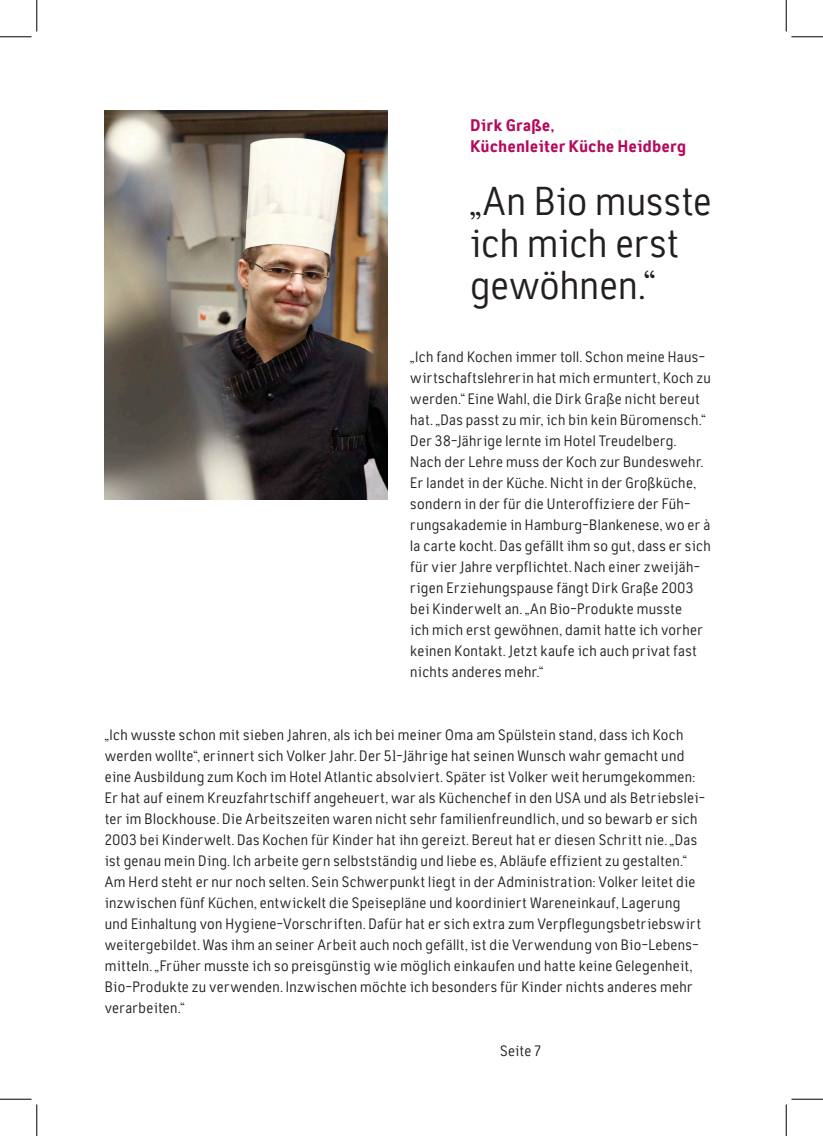
<style>
.page{position:relative;width:823px;height:1136px;background:#fff}
.page>*{position:absolute;margin:0;border:0;box-sizing:border-box;transform-origin:0 0}
.t1{font:42px/42px "Tempelhof";letter-spacing:-.01em;color:#231f20}
.t2{font:800 17.5px/21px "Tempelhof";letter-spacing:.005em;color:#b40a5c}
.t3{font:15.75px/21px "Tempelhof";letter-spacing:.01em;color:#231f20}
</style>
<div class="page">
<img style="left:105px;top:111px;width:282px;height:389px">
<hr style="left:0;top:36px;width:32px;height:1px;background:#000">
<hr style="left:791px;top:36px;width:32px;height:1px;background:#000">
<hr style="left:0;top:1098px;width:32px;height:1px;background:#000">
<hr style="left:791px;top:1098px;width:32px;height:1px;background:#000">
<hr style="left:36px;top:0;width:1px;height:31px;background:#000">
<hr style="left:36px;top:1104px;width:1px;height:31px;background:#000">
<hr style="left:786px;top:0;width:1px;height:31px;background:#000">
<hr style="left:786px;top:1104px;width:1px;height:31px;background:#000">
<p class="t2" style="left:470px;top:115px;width:218px">Dirk Graße,<br>Küchenleiter Küche Heidberg</p>
<h1 class="t1" style="left:470px;top:180px;width:244px">„An Bio musste ich mich erst gewöhnen.“</h1>
<p class="t3" style="left:410px;top:346px;width:302px">„Ich fand Kochen immer toll. Schon meine Haus&shy;wirtschaftslehrerin hat mich ermuntert, Koch zu werden.“ Eine Wahl, die Dirk Graße nicht bereut hat. „Das passt zu mir, ich bin kein Büromensch.“ Der 38-Jährige lernte im Hotel Treudelberg.<br>Nach der Lehre muss der Koch zur Bundeswehr.<br>Er landet in der Küche. Nicht in der Großküche, sondern in der für die Unteroffiziere der Füh&shy;rungsakademie in Hamburg-Blankenese, wo er à la carte kocht. Das gefällt ihm so gut, dass er sich für vier Jahre verpflichtet. Nach einer zweijäh&shy;rigen Erziehungspause fängt Dirk Graße 2003 bei Kinderwelt an. „An Bio-Produkte musste<br>ich mich erst gewöhnen, damit hatte ich vorher keinen Kontakt. Jetzt kaufe ich auch privat fast nichts anderes mehr.“</p>
<p class="t3" style="left:105px;top:724px;width:602px">„Ich wusste schon mit sieben Jahren, als ich bei meiner Oma am Spülstein stand, dass ich Koch werden wollte“, erinnert sich Volker Jahr. Der 51-Jährige hat seinen Wunsch wahr gemacht und eine Ausbildung zum Koch im Hotel Atlantic absolviert. Später ist Volker weit herumgekommen:<br>Er hat auf einem Kreuzfahrtschiff angeheuert, war als Küchenchef in den USA und als Betriebslei&shy;ter im Blockhouse. Die Arbeitszeiten waren nicht sehr familienfreundlich, und so bewarb er sich 2003 bei Kinderwelt. Das Kochen für Kinder hat ihn gereizt. Bereut hat er diesen Schritt nie. „Das ist genau mein Ding. Ich arbeite gern selbstständig und liebe es, Abläufe effizient zu gestalten.“ Am Herd steht er nur noch selten. Sein Schwerpunkt liegt in der Administration: Volker leitet die inzwischen fünf Küchen, entwickelt die Speisepläne und koordiniert Wareneinkauf, Lagerung und Einhaltung von Hygiene-Vorschriften. Dafür hat er sich extra zum Verpflegungsbetriebswirt weitergebildet. Was ihm an seiner Arbeit auch noch gefällt, ist die Verwendung von Bio-Lebens&shy;mitteln. „Früher musste ich so preisgünstig wie möglich einkaufen und hatte keine Gelegenheit, Bio-Produkte zu verwenden. Inzwischen möchte ich besonders für Kinder nichts anderes mehr verarbeiten.“</p>
<p class="t3" style="left:500px;top:1039px;width:43px">Seite 7</p>
</div>
